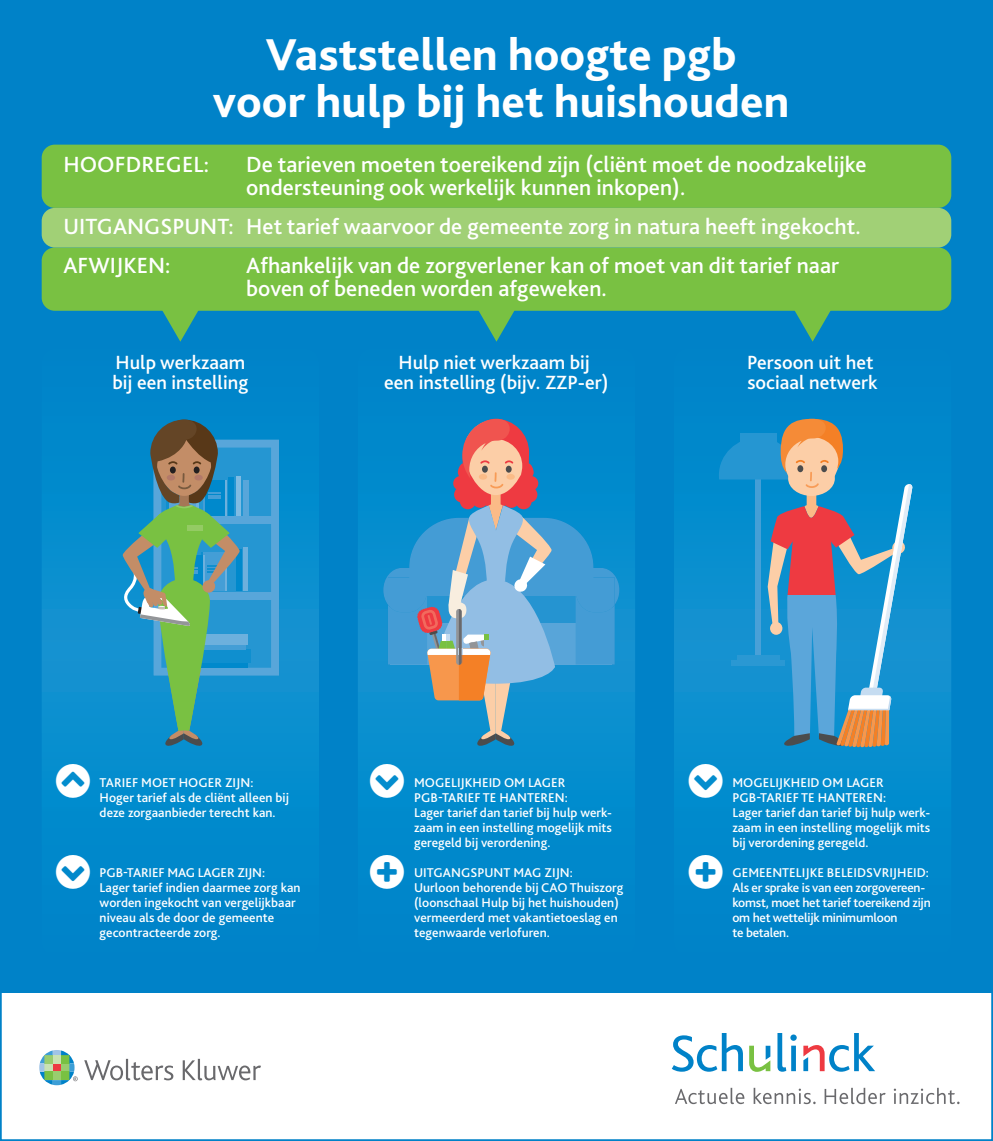
<style>
.page{position:relative;width:993px;height:1141px;background:#fff}
.page>*{position:absolute;margin:0;border:0;box-sizing:border-box;transform-origin:0 0}
.t1{font:800 46.73px/46.7px "Bliss 2";color:#fff;text-align:center}
.t2{font:500 22.93px/22.9px "Bliss 2";color:#fff}
.t3{font:500 19.95px/19.9px "Bliss 2";color:#fff}
.t4{font:500 13.3px/15px "Bliss 2";color:#fff}
.t5{font:500 13.3px/15px "Bliss 2";letter-spacing:-.02em;color:#fff}
</style>
<div class="page">
<div style="left:1px;top:1px;width:990px;height:991px;background:#0082c8"></div>
<svg style="left:358px;top:418px;width:277px;height:372px"></svg>
<svg style="left:674px;top:418px;width:276px;height:372px"></svg>
<svg style="left:42px;top:419px;width:277px;height:371px"></svg>
<svg style="left:383px;top:419px;width:236px;height:328px"></svg>
<svg style="left:118px;top:420px;width:161px;height:327px"></svg>
<div style="left:187px;top:526px;width:16px;height:5px;background:#94cb64"></div>
<svg style="left:718px;top:419px;width:194px;height:328px"></svg>
<div style="left:42px;top:145px;width:908px;height:63px;background:#79c142;border-radius:13px"></div>
<div style="left:42px;top:247px;width:908px;height:64px;background:#79c142;border-radius:13px"></div>
<div style="left:42px;top:208px;width:908px;height:39px;background:#a1d076;border-radius:13px"></div>
<svg style="left:156px;top:310px;width:48px;height:32px"></svg>
<svg style="left:472px;top:310px;width:48px;height:32px"></svg>
<svg style="left:788px;top:310px;width:48px;height:32px"></svg>
<svg style="left:671px;top:1033px;width:71px;height:39px"></svg>
<svg style="left:777px;top:1033px;width:19px;height:39px"></svg>
<svg style="left:749px;top:1046px;width:21px;height:26px"></svg>
<svg style="left:803px;top:1033px;width:71px;height:39px"></svg>
<svg style="left:675px;top:1088px;width:69px;height:16px"></svg>
<svg style="left:753px;top:1088px;width:62px;height:16px"></svg>
<svg style="left:824px;top:1088px;width:61px;height:16px"></svg>
<svg style="left:893px;top:1088px;width:66px;height:16px"></svg>
<svg style="left:84px;top:1059px;width:89px;height:21px"></svg>
<svg style="left:183px;top:1059px;width:78px;height:21px"></svg>
<svg style="left:39px;top:1050px;width:39px;height:35px"></svg>
<svg style="left:56px;top:764px;width:34px;height:26px"></svg>
<svg style="left:370px;top:764px;width:34px;height:26px"></svg>
<svg style="left:688px;top:764px;width:34px;height:26px"></svg>
<p class="t1" style="left:213px;top:30px;width:578px">Vaststellen hoogte pgb<br>voor hulp bij het huishouden</p>
<p class="t2" style="left:63px;top:152px;width:147px">HOOFDREGEL:</p>
<p class="t2" style="left:246px;top:152px;width:621px">De tarieven moeten toereikend zijn (cliënt moet de noodzakelijke ondersteuning ook werkelijk kunnen inkopen).</p>
<p class="t2" style="left:63px;top:206px;width:798px;line-height:39.4px">UITGANGSPUNT: Het tarief waarvoor de gemeente zorg in natura heeft ingekocht.<br>AFWIJKEN:</p>
<p class="t2" style="left:246px;top:253px;width:594px">Afhankelijk van de zorgverlener kan of moet van dit tarief naar boven of beneden worden afgeweken.</p>
<p class="t3" style="left:112px;top:352px;width:137px">Hulp werkzaam bij een instelling</p>
<p class="t3" style="left:384px;top:352px;width:226px;text-align:center">Hulp niet werkzaam bij een instelling (bijv. ZZP-er)</p>
<p class="t3" style="left:746px;top:352px;width:132px">Persoon uit het sociaal netwerk</p>
<p class="t4" style="left:100px;top:774px;width:191px">TARIEF MOET HOGER ZIJN:<br>Hoger tarief als de cliënt alleen bij deze zorgaanbieder terecht kan.</p>
<p class="t4" style="left:100px;top:864px;width:202px">PGB-TARIEF MAG LAGER ZIJN:<br>Lager tarief indien daarmee zorg kan worden ingekocht van vergelijkbaar niveau als de door de gemeente gecontracteerde zorg.</p>
<p class="t4" style="left:414px;top:774px;width:199px">MOGELIJKHEID OM LAGER<br>PGB-TARIEF TE HANTEREN:<br>Lager tarief dan tarief bij hulp werk&shy;zaam in een instelling mogelijk mits geregeld bij verordening.</p>
<p class="t4" style="left:414px;top:864px;width:211px">UITGANGSPUNT MAG ZIJN:<br>Uurloon behorende bij CAO Thuiszorg (loonschaal Hulp bij het huishouden) vermeerderd met vakantietoeslag en tegenwaarde verlofuren.</p>
<p class="t4" style="left:732px;top:774px;width:199px">MOGELIJKHEID OM LAGER<br>PGB-TARIEF TE HANTEREN:<br>Lager tarief dan tarief bij hulp werk&shy;zaam in een instelling mogelijk mits bij verordening geregeld.</p>
<p class="t5" style="left:732px;top:864px;width:200px">GEMEENTELIJKE BELEIDSVRIJHEID:<br>Als er sprake is van een zorgovereen&shy;komst, moet het tarief toereikend zijn om het wettelijk minimumloon<br>te betalen.</p>
</div>
